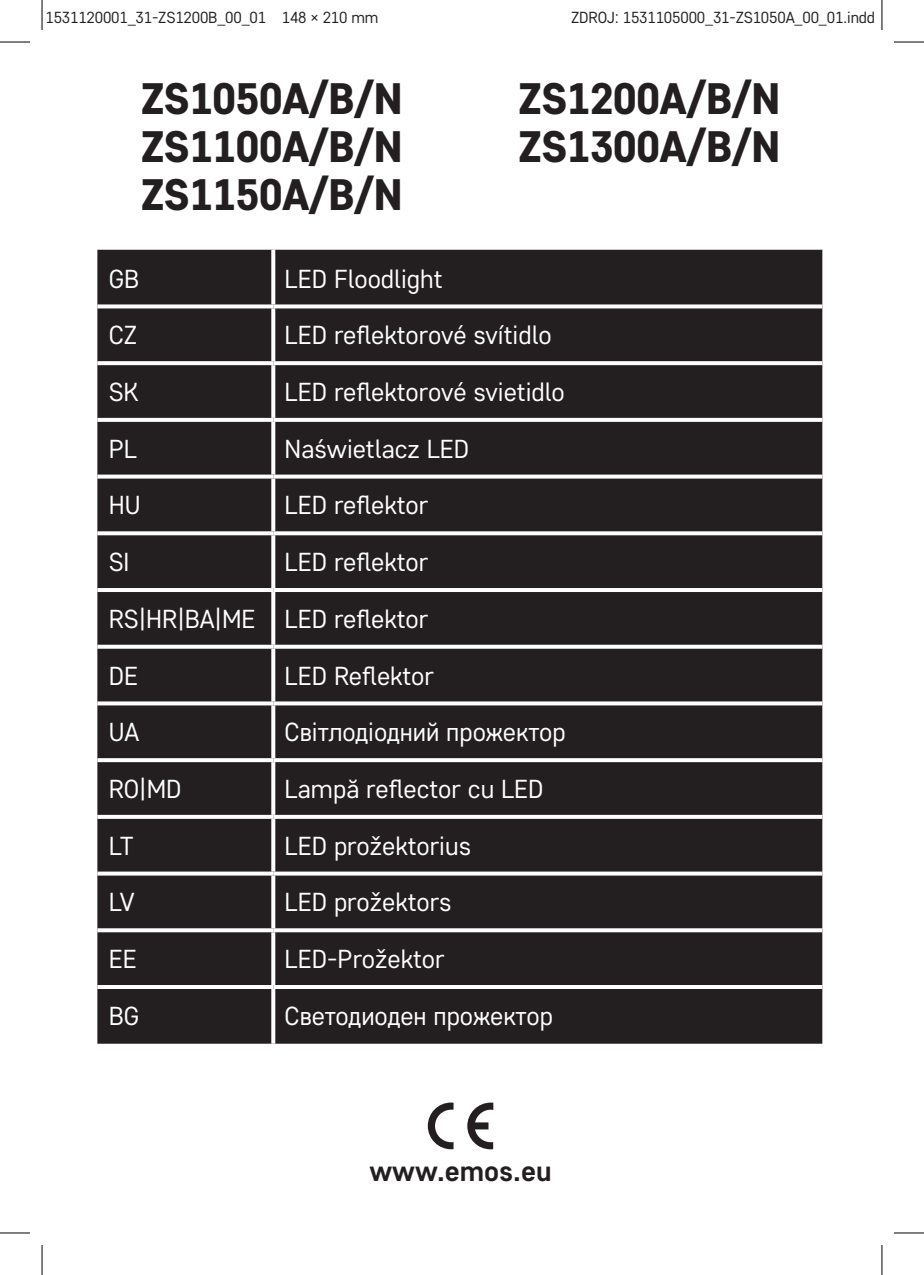
<style>
.page{position:relative;width:924px;height:1275px;background:#fff}
.page>*{position:absolute;margin:0;border:0;box-sizing:border-box;transform-origin:0 0}
.t1{font:800 44px/48px "Core Sans D65";letter-spacing:-.02em;color:#231f20;text-align:justify}
.t2{font:700 28.8px "Core Sans D55";color:#231f20}
.t3{font:26px/56.6px "Core Sans D35";color:#fff;text-align:justify}
.t4{font:16px "Core Sans D35";letter-spacing:-.01em;color:#231f20}
</style>
<div class="page">
<div style="left:97px;top:250px;width:725px;height:793px;background:#231f20"></div>
<svg style="left:271px;top:250px;width:4px;height:54px"></svg>
<svg style="left:97px;top:304px;width:176px;height:4px"></svg>
<svg style="left:273px;top:304px;width:549px;height:4px"></svg>
<svg style="left:271px;top:308px;width:4px;height:53px"></svg>
<svg style="left:97px;top:361px;width:176px;height:4px"></svg>
<svg style="left:273px;top:361px;width:549px;height:4px"></svg>
<svg style="left:271px;top:365px;width:4px;height:53px"></svg>
<svg style="left:97px;top:418px;width:176px;height:4px"></svg>
<svg style="left:273px;top:418px;width:549px;height:4px"></svg>
<svg style="left:271px;top:422px;width:4px;height:52px"></svg>
<svg style="left:97px;top:474px;width:176px;height:4px"></svg>
<svg style="left:273px;top:474px;width:549px;height:4px"></svg>
<svg style="left:271px;top:478px;width:4px;height:53px"></svg>
<svg style="left:97px;top:531px;width:176px;height:4px"></svg>
<svg style="left:273px;top:531px;width:549px;height:4px"></svg>
<svg style="left:271px;top:535px;width:4px;height:53px"></svg>
<hr style="left:97px;top:588px;width:176px;height:4px;background:#fff">
<hr style="left:273px;top:588px;width:549px;height:4px;background:#fff">
<svg style="left:271px;top:592px;width:4px;height:53px"></svg>
<svg style="left:97px;top:645px;width:176px;height:4px"></svg>
<svg style="left:273px;top:645px;width:549px;height:4px"></svg>
<svg style="left:271px;top:649px;width:4px;height:52px"></svg>
<svg style="left:97px;top:701px;width:176px;height:4px"></svg>
<svg style="left:273px;top:701px;width:549px;height:4px"></svg>
<svg style="left:271px;top:705px;width:4px;height:53px"></svg>
<svg style="left:97px;top:758px;width:176px;height:4px"></svg>
<svg style="left:273px;top:758px;width:549px;height:4px"></svg>
<svg style="left:271px;top:762px;width:4px;height:53px"></svg>
<svg style="left:97px;top:815px;width:176px;height:4px"></svg>
<svg style="left:273px;top:815px;width:549px;height:4px"></svg>
<svg style="left:271px;top:819px;width:4px;height:52px"></svg>
<svg style="left:97px;top:871px;width:176px;height:4px"></svg>
<svg style="left:273px;top:871px;width:549px;height:4px"></svg>
<svg style="left:271px;top:875px;width:4px;height:53px"></svg>
<svg style="left:97px;top:928px;width:176px;height:4px"></svg>
<svg style="left:273px;top:928px;width:549px;height:4px"></svg>
<svg style="left:271px;top:932px;width:4px;height:53px"></svg>
<hr style="left:97px;top:985px;width:176px;height:4px;background:#fff">
<hr style="left:273px;top:985px;width:549px;height:4px;background:#fff">
<svg style="left:271px;top:989px;width:4px;height:54px"></svg>
<svg style="left:427px;top:1102px;width:66px;height:47px"></svg>
<hr style="left:0;top:42px;width:30px;height:1px;background:#000">
<hr style="left:893px;top:42px;width:30px;height:1px;background:#000">
<hr style="left:0;top:1232px;width:30px;height:1px;background:#000">
<hr style="left:893px;top:1232px;width:30px;height:1px;background:#000">
<hr style="left:42px;top:0;width:1px;height:30px;background:#000">
<hr style="left:42px;top:1245px;width:1px;height:30px;background:#000">
<hr style="left:881px;top:0;width:1px;height:30px;background:#000">
<hr style="left:881px;top:1245px;width:1px;height:30px;background:#000">
<p class="t4" style="left:45px;top:7px;width:334px">1531120001_31-ZS1200B_00_01 148 × 210 mm</p>
<p class="t4" style="left:571px;top:7px;width:305px">ZDROJ: 1531105000_31-ZS1050A_00_01.indd</p>
<h1 class="t1" style="left:141px;top:73px;width:264px">ZS1050A/B/N ZS1100A/B/N ZS1150A/B/N</h1>
<h1 class="t1" style="left:518px;top:73px;width:264px">ZS1200A/B/N<br>ZS1300A/B/N</h1>
<p class="t3" style="left:109px;top:249px;width:32px">GB</p>
<p class="t3" style="left:284px;top:249px;width:159px">LED Floodlight</p>
<p class="t3" style="left:109px;top:306px;width:30px">CZ</p>
<p class="t3" style="left:284px;top:306px;width:268px">LED reflektorové svítidlo</p>
<p class="t3" style="left:109px;top:363px;width:31px">SK</p>
<p class="t3" style="left:284px;top:363px;width:281px">LED reflektorové svietidlo</p>
<p class="t3" style="left:109px;top:419px;width:30px">PL</p>
<p class="t3" style="left:284px;top:419px;width:186px">Naświetlacz LED</p>
<p class="t3" style="left:109px;top:476px;width:33px">HU</p>
<p class="t3" style="left:284px;top:476px;width:145px">LED reflektor</p>
<p class="t3" style="left:109px;top:533px;width:22px">SI</p>
<p class="t3" style="left:109px;top:533px;width:321px;text-indent:176px">LED reflektor RS|HR|BA|ME LED reflektor DE</p>
<p class="t3" style="left:284px;top:646px;width:151px">LED Reflektor</p>
<p class="t3" style="left:109px;top:703px;width:32px">UA</p>
<p class="t3" style="left:284px;top:703px;width:282px">Світлодіодний прожектор</p>
<p class="t3" style="left:109px;top:760px;width:74px">RO|MD</p>
<p class="t3" style="left:284px;top:760px;width:260px">Lampă reflector cu LED</p>
<p class="t3" style="left:109px;top:816px;width:26px">LT</p>
<p class="t3" style="left:284px;top:816px;width:188px">LED prožektorius</p>
<p class="t3" style="left:109px;top:873px;width:27px">LV</p>
<p class="t3" style="left:284px;top:873px;width:168px">LED prožektors</p>
<p class="t3" style="left:109px;top:930px;width:30px">EE</p>
<p class="t3" style="left:284px;top:930px;width:161px">LED-Prožektor</p>
<p class="t3" style="left:109px;top:986px;width:32px">BG</p>
<p class="t3" style="left:284px;top:986px;width:270px">Светодиоден прожектор</p>
<p class="t2" style="left:369px;top:1152px;width:184px">www.emos.eu</p>
</div>
